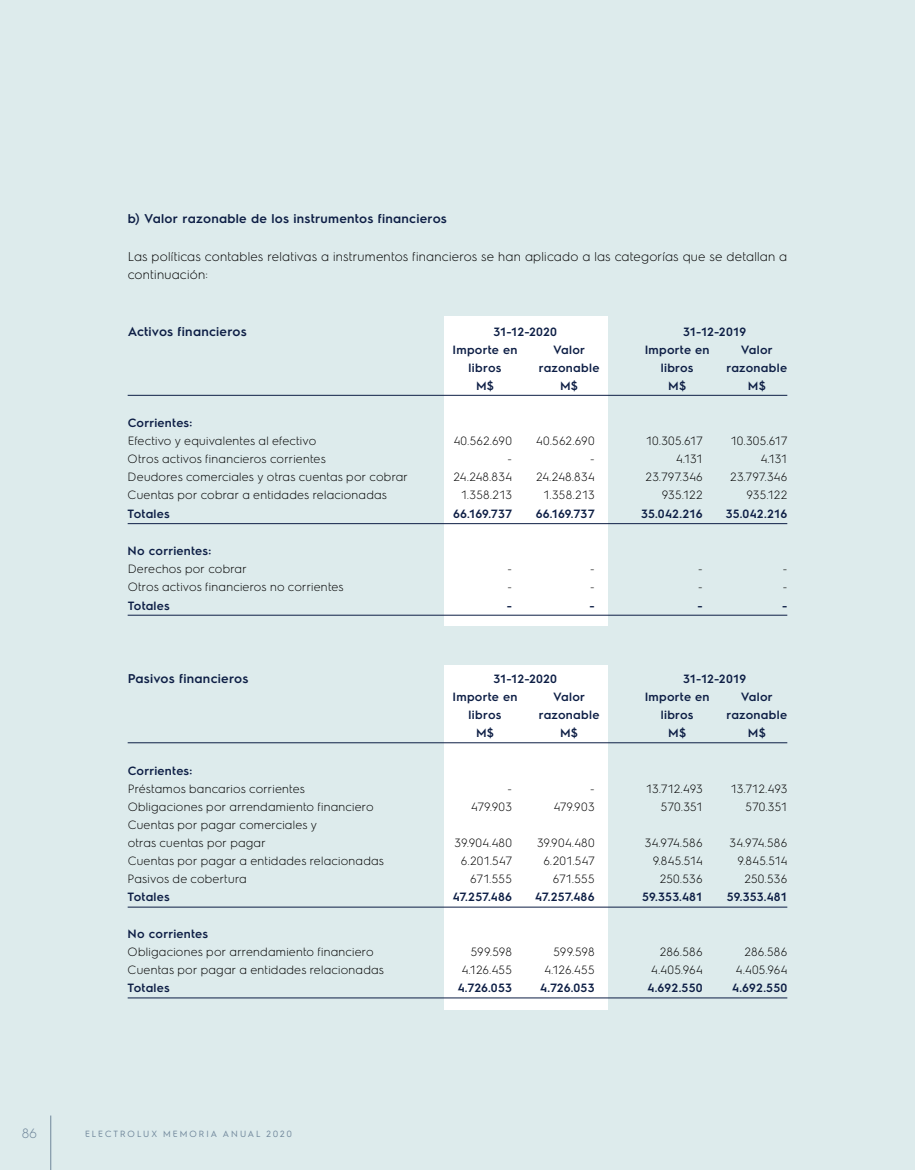
<style>
.page{position:relative;width:915px;height:1170px;background:#fff}
.page>*{position:absolute;margin:0;border:0;box-sizing:border-box;transform-origin:0 0}
.t1{font:300 13.5px "Electrolux Sans";color:#6f869a}
.t2{font:300 12.75px/18.8px "Electrolux Sans";letter-spacing:.02em;color:#000}
.t3{font:600 12.75px "Electrolux Sans";letter-spacing:.02em;color:#0d1e45}
.t4{font:300 12px/18px "Electrolux Sans";letter-spacing:.02em;color:#000}
.t5{font:600 12px "Electrolux Sans";letter-spacing:.02em;color:#0d1e45}
.t6{font:9px "Electrolux Sans";letter-spacing:.18em;color:#6f869a}
</style>
<div class="page">
<div style="left:0;top:0;width:914px;height:1169px;background:#ddebec"></div>
<hr style="left:50px;top:1115px;width:1px;height:54px;background:#6f869a">
<div style="left:443px;top:316px;width:164px;height:309px;background:#fff"></div>
<div style="left:443px;top:664px;width:164px;height:345px;background:#fff"></div>
<hr style="left:128px;top:395px;width:659px;height:1px;background:#0d1e45">
<hr style="left:128px;top:523px;width:659px;height:1px;background:#0d1e45">
<hr style="left:128px;top:615px;width:659px;height:1px;background:#0d1e45">
<hr style="left:128px;top:742px;width:659px;height:1px;background:#0d1e45">
<hr style="left:128px;top:906px;width:659px;height:1px;background:#0d1e45">
<hr style="left:128px;top:997px;width:659px;height:1px;background:#0d1e45">
<p class="t3" style="left:128px;top:209px;width:320px">b) Valor razonable de los instrumentos financieros</p>
<p class="t2" style="left:128px;top:246px;width:660px">Las políticas contables relativas a instrumentos financieros se han aplicado a las categorías que se detallan a continuación:</p>
<p class="t3" style="left:128px;top:322px;width:121px">Activos financieros</p>
<p class="t5" style="left:493px;top:323px;width:65px">31-12-2020</p>
<p class="t5" style="left:682px;top:323px;width:65px">31-12-2019</p>
<p class="t5" style="left:452px;top:341px;width:66px">Importe en</p>
<p class="t5" style="left:553px;top:341px;width:34px">Valor</p>
<p class="t5" style="left:644px;top:341px;width:66px">Importe en</p>
<p class="t5" style="left:740px;top:341px;width:34px">Valor</p>
<p class="t5" style="left:468px;top:359px;width:34px">libros</p>
<p class="t5" style="left:538px;top:359px;width:62px">razonable</p>
<p class="t5" style="left:660px;top:359px;width:34px">libros</p>
<p class="t5" style="left:726px;top:359px;width:62px">razonable</p>
<p class="t5" style="left:476px;top:377px;width:19px">M$</p>
<p class="t5" style="left:560px;top:377px;width:19px">M$</p>
<p class="t5" style="left:668px;top:377px;width:19px">M$</p>
<p class="t5" style="left:747px;top:377px;width:19px">M$</p>
<p class="t5" style="left:128px;top:414px;width:66px">Corrientes:</p>
<p class="t4" style="left:128px;top:431px;width:190px">Efectivo y equivalentes al efectivo</p>
<p class="t4" style="left:453px;top:431px;width:60px">40.562.690</p>
<p class="t4" style="left:536px;top:431px;width:60px">40.562.690</p>
<p class="t4" style="left:645px;top:431px;width:58px">10.305.617</p>
<p class="t4" style="left:730px;top:431px;width:58px">10.305.617</p>
<p class="t4" style="left:128px;top:449px;width:199px">Otros activos financieros corrientes</p>
<p class="t4" style="left:507px;top:449px;width:6px">-</p>
<p class="t4" style="left:590px;top:449px;width:6px">-</p>
<p class="t4" style="left:675px;top:449px;width:28px">4.131</p>
<p class="t4" style="left:760px;top:449px;width:28px">4.131</p>
<p class="t4" style="left:128px;top:467px;width:282px">Deudores comerciales y otras cuentas por cobrar</p>
<p class="t4" style="left:453px;top:467px;width:60px">24.248.834</p>
<p class="t4" style="left:536px;top:467px;width:60px">24.248.834</p>
<p class="t4" style="left:645px;top:467px;width:58px">23.797.346</p>
<p class="t4" style="left:730px;top:467px;width:58px">23.797.346</p>
<p class="t4" style="left:128px;top:485px;width:261px">Cuentas por cobrar a entidades relacionadas</p>
<p class="t4" style="left:460px;top:485px;width:53px">1.358.213</p>
<p class="t4" style="left:543px;top:485px;width:53px">1.358.213</p>
<p class="t4" style="left:661px;top:485px;width:42px">935.122</p>
<p class="t4" style="left:746px;top:485px;width:42px">935.122</p>
<p class="t5" style="left:128px;top:505px;width:44px">Totales</p>
<p class="t5" style="left:453px;top:505px;width:60px">66.169.737</p>
<p class="t5" style="left:535px;top:505px;width:60px">66.169.737</p>
<p class="t5" style="left:641px;top:505px;width:63px">35.042.216</p>
<p class="t5" style="left:725px;top:505px;width:63px">35.042.216</p>
<p class="t5" style="left:128px;top:543px;width:85px">No corrientes:</p>
<p class="t4" style="left:128px;top:559px;width:121px">Derechos por cobrar</p>
<p class="t4" style="left:507px;top:559px;width:6px">-</p>
<p class="t4" style="left:590px;top:559px;width:6px">-</p>
<p class="t4" style="left:698px;top:559px;width:6px">-</p>
<p class="t4" style="left:782px;top:559px;width:6px">-</p>
<p class="t4" style="left:128px;top:577px;width:217px">Otros activos financieros no corrientes</p>
<p class="t4" style="left:507px;top:577px;width:6px">-</p>
<p class="t4" style="left:590px;top:577px;width:6px">-</p>
<p class="t4" style="left:698px;top:577px;width:6px">-</p>
<p class="t4" style="left:782px;top:577px;width:6px">-</p>
<p class="t5" style="left:128px;top:597px;width:44px">Totales</p>
<p class="t5" style="left:506px;top:597px;width:7px">-</p>
<p class="t5" style="left:589px;top:597px;width:7px">-</p>
<p class="t5" style="left:697px;top:597px;width:7px">-</p>
<p class="t5" style="left:781px;top:597px;width:7px">-</p>
<p class="t3" style="left:128px;top:669px;width:122px">Pasivos financieros</p>
<p class="t5" style="left:493px;top:670px;width:65px">31-12-2020</p>
<p class="t5" style="left:682px;top:670px;width:65px">31-12-2019</p>
<p class="t5" style="left:452px;top:688px;width:66px">Importe en</p>
<p class="t5" style="left:553px;top:688px;width:34px">Valor</p>
<p class="t5" style="left:644px;top:688px;width:66px">Importe en</p>
<p class="t5" style="left:740px;top:688px;width:34px">Valor</p>
<p class="t5" style="left:468px;top:706px;width:34px">libros</p>
<p class="t5" style="left:538px;top:706px;width:62px">razonable</p>
<p class="t5" style="left:660px;top:706px;width:34px">libros</p>
<p class="t5" style="left:726px;top:706px;width:62px">razonable</p>
<p class="t5" style="left:476px;top:724px;width:19px">M$</p>
<p class="t5" style="left:560px;top:724px;width:19px">M$</p>
<p class="t5" style="left:668px;top:724px;width:19px">M$</p>
<p class="t5" style="left:747px;top:724px;width:19px">M$</p>
<p class="t5" style="left:128px;top:762px;width:66px">Corrientes:</p>
<p class="t4" style="left:128px;top:778px;width:179px">Préstamos bancarios corrientes</p>
<p class="t4" style="left:507px;top:778px;width:6px">-</p>
<p class="t4" style="left:590px;top:778px;width:6px">-</p>
<p class="t4" style="left:645px;top:778px;width:58px">13.712.493</p>
<p class="t4" style="left:730px;top:778px;width:58px">13.712.493</p>
<p class="t4" style="left:128px;top:796px;width:247px">Obligaciones por arrendamiento financiero</p>
<p class="t4" style="left:471px;top:796px;width:42px">479.903</p>
<p class="t4" style="left:553px;top:796px;width:42px">479.903</p>
<p class="t4" style="left:660px;top:796px;width:43px">570.351</p>
<p class="t4" style="left:745px;top:796px;width:43px">570.351</p>
<p class="t4" style="left:128px;top:814px;width:191px">Cuentas por pagar comerciales y otras cuentas por pagar</p>
<p class="t4" style="left:454px;top:832px;width:59px">39.904.480</p>
<p class="t4" style="left:537px;top:832px;width:59px">39.904.480</p>
<p class="t4" style="left:644px;top:832px;width:59px">34.974.586</p>
<p class="t4" style="left:729px;top:832px;width:59px">34.974.586</p>
<p class="t4" style="left:128px;top:850px;width:258px">Cuentas por pagar a entidades relacionadas</p>
<p class="t4" style="left:460px;top:850px;width:53px">6.201.547</p>
<p class="t4" style="left:543px;top:850px;width:53px">6.201.547</p>
<p class="t4" style="left:652px;top:850px;width:51px">9.845.514</p>
<p class="t4" style="left:737px;top:850px;width:51px">9.845.514</p>
<p class="t4" style="left:128px;top:868px;width:120px">Pasivos de cobertura</p>
<p class="t4" style="left:470px;top:868px;width:43px">671.555</p>
<p class="t4" style="left:552px;top:868px;width:43px">671.555</p>
<p class="t4" style="left:659px;top:868px;width:44px">250.536</p>
<p class="t4" style="left:744px;top:868px;width:44px">250.536</p>
<p class="t5" style="left:128px;top:888px;width:44px">Totales</p>
<p class="t5" style="left:452px;top:888px;width:61px">47.257.486</p>
<p class="t5" style="left:535px;top:888px;width:61px">47.257.486</p>
<p class="t5" style="left:642px;top:888px;width:62px">59.353.481</p>
<p class="t5" style="left:726px;top:888px;width:62px">59.353.481</p>
<p class="t5" style="left:128px;top:925px;width:82px">No corrientes</p>
<p class="t4" style="left:128px;top:942px;width:247px">Obligaciones por arrendamiento financiero</p>
<p class="t4" style="left:470px;top:942px;width:43px">599.598</p>
<p class="t4" style="left:553px;top:942px;width:43px">599.598</p>
<p class="t4" style="left:659px;top:942px;width:44px">286.586</p>
<p class="t4" style="left:744px;top:942px;width:44px">286.586</p>
<p class="t4" style="left:128px;top:960px;width:258px">Cuentas por pagar a entidades relacionadas</p>
<p class="t4" style="left:461px;top:960px;width:52px">4.126.455</p>
<p class="t4" style="left:544px;top:960px;width:52px">4.126.455</p>
<p class="t4" style="left:651px;top:960px;width:53px">4.405.964</p>
<p class="t4" style="left:735px;top:960px;width:53px">4.405.964</p>
<p class="t5" style="left:128px;top:979px;width:44px">Totales</p>
<p class="t5" style="left:457px;top:979px;width:56px">4.726.053</p>
<p class="t5" style="left:540px;top:979px;width:56px">4.726.053</p>
<p class="t5" style="left:647px;top:979px;width:56px">4.692.550</p>
<p class="t5" style="left:732px;top:979px;width:56px">4.692.550</p>
<p class="t1" style="left:22px;top:1124px;width:17px">86</p>
<p class="t6" style="left:85px;top:1127px;width:208px">ELECTROLUX MEMORIA ANUAL 2020</p>
</div>
